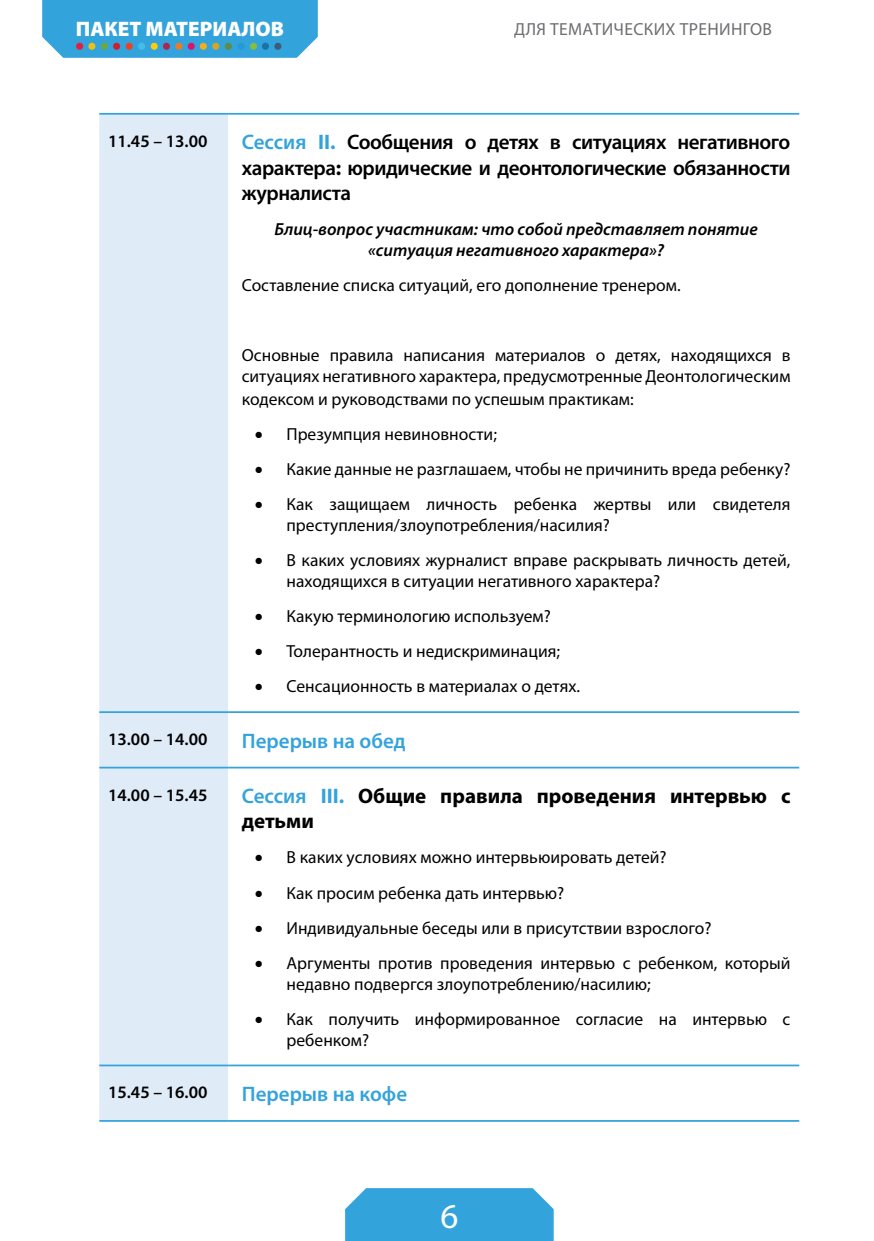
<style>
.page{position:relative;width:874px;height:1241px;background:#fff}
.page>*{position:absolute;margin:0;border:0;box-sizing:border-box;transform-origin:0 0}
.t1{font:35px "Myriad Pro";color:#fff}
.Paragraph_Style_1{font:600 21px/25.2px "Myriad Pro";letter-spacing:-.02em;color:#000;text-align:justify}
.Paragraph_Style_1-2{font:700 21px/25.2px "Myriad Pro";color:#000}
.Paragraph_Style_1-3{font:600 21px "Myriad Pro";color:#33a3dc}
.t2{font:900 21px "Myriad Pro";color:#fff}
.List_Paragraph{font:17.5px/21px "Myriad Pro";color:#000}
.List_Paragraph-2{font:italic 600 17.5px/21px "Myriad Pro";color:#000;text-align:center}
.t3{font:600 17.5px "Myriad Pro";color:#000}
.t4{font:17.5px "Myriad Pro";letter-spacing:.02em;color:#6d6e71}
.s1{color:#33a3dc}
.s2{font-weight:700;color:#33a3dc}
.s3{font-weight:700}
.s4{font-weight:600;color:#33a3dc}
</style>
<div class="page">
<div style="left:42px;top:0;width:275px;height:58px;background:#33a3dc"></div>
<div style="left:345px;top:1188px;width:208px;height:52px;background:#33a3dc"></div>
<div style="left:76px;top:43px;width:7px;height:7px;background:#e51c3c;border-radius:50%"></div>
<div style="left:88px;top:43px;width:7px;height:7px;background:#ebc019;border-radius:50%"></div>
<div style="left:101px;top:43px;width:7px;height:7px;background:#6da742;border-radius:50%"></div>
<div style="left:113px;top:43px;width:7px;height:7px;background:#cc1f31;border-radius:50%"></div>
<div style="left:126px;top:43px;width:7px;height:7px;background:#e94324;border-radius:50%"></div>
<div style="left:138px;top:43px;width:7px;height:7px;background:#45bee7;border-radius:50%"></div>
<div style="left:151px;top:43px;width:7px;height:7px;background:#fbcd0b;border-radius:50%"></div>
<div style="left:163px;top:43px;width:7px;height:7px;background:#ad284d;border-radius:50%"></div>
<div style="left:175px;top:43px;width:7px;height:7px;background:#ee7a22;border-radius:50%"></div>
<div style="left:187px;top:43px;width:8px;height:7px;background:#db1469;border-radius:50%"></div>
<div style="left:200px;top:43px;width:7px;height:7px;background:#f6ac1b;border-radius:50%"></div>
<div style="left:212px;top:43px;width:7px;height:7px;background:#d4a622;border-radius:50%"></div>
<div style="left:225px;top:43px;width:7px;height:7px;background:#5d8c45;border-radius:50%"></div>
<div style="left:237px;top:43px;width:7px;height:7px;background:#249ad6;border-radius:50%"></div>
<div style="left:250px;top:43px;width:7px;height:7px;background:#80bf42;border-radius:50%"></div>
<div style="left:262px;top:43px;width:7px;height:7px;background:#1874a5;border-radius:50%"></div>
<div style="left:274px;top:43px;width:7px;height:7px;background:#3a5d78;border-radius:50%"></div>
<div style="left:99px;top:115px;width:129px;height:1004px;background:#e0ebf8"></div>
<hr style="left:99px;top:113px;width:129px;height:2px;background:#33a3dc">
<hr style="left:228px;top:113px;width:570px;height:2px;background:#33a3dc">
<hr style="left:99px;top:711px;width:129px;height:2px;background:#33a3dc">
<hr style="left:228px;top:711px;width:570px;height:2px;background:#33a3dc">
<hr style="left:99px;top:766px;width:129px;height:2px;background:#33a3dc">
<hr style="left:228px;top:766px;width:570px;height:2px;background:#33a3dc">
<hr style="left:99px;top:1064px;width:129px;height:2px;background:#33a3dc">
<hr style="left:228px;top:1064px;width:570px;height:2px;background:#33a3dc">
<hr style="left:99px;top:1119px;width:129px;height:2px;background:#33a3dc">
<hr style="left:228px;top:1119px;width:570px;height:2px;background:#33a3dc">
<p class="t2" style="left:76px;top:15px;width:210px">ПАКЕТ МАТЕРИАЛОВ</p>
<p class="t4" style="left:514px;top:18px;width:259px">ДЛЯ ТЕМАТИЧЕСКИХ ТРЕНИНГОВ</p>
<p class="t3" style="left:108px;top:130px;width:101px">11.45 – 13.00</p>
<p class="Paragraph_Style_1" style="left:242px;top:129px;width:550px"><span class="s1">Сессия</span> <span class="s2">II.</span> Сообщения о детях в ситуациях негативного характера<span class="s3">:</span> юридические и деонтологические обязанности журналиста</p>
<p class="List_Paragraph-2" style="left:274px;top:218px;width:485px">Блиц-вопрос участникам: что собой представляет понятие «ситуация негативного характера»?</p>
<p class="List_Paragraph" style="left:242px;top:274px;width:440px">Составление списка ситуаций, его дополнение тренером.</p>
<p class="List_Paragraph" style="left:242px;top:344px;width:550px">Основные правила написания материалов о детях, находящихся в ситуациях негативного характера, предусмотренные Деонтологическим</p>
<p class="List_Paragraph" style="left:242px;top:388px;width:393px">кодексом и руководствами по успешым практикам:</p>
<p class="List_Paragraph" style="left:255px;top:423px;width:243px">• Презумпция невиновности;</p>
<p class="List_Paragraph" style="left:255px;top:458px;width:536px">• Какие данные не разглашаем, чтобы не причинить вреда ребенку?</p>
<p class="List_Paragraph" style="left:286px;top:493px;width:505px;text-indent:-32px">• Как защищаем личность ребенка жертвы или свидетеля преступления/злоупотребления/насилия?</p>
<p class="List_Paragraph" style="left:286px;top:549px;width:505px;text-indent:-32px">• В каких условиях журналист вправе раскрывать личность детей, находящихся в ситуации негативного характера?</p>
<p class="List_Paragraph" style="left:255px;top:605px;width:297px">• Какую терминологию используем?</p>
<p class="List_Paragraph" style="left:255px;top:640px;width:306px">• Толерантность и недискриминация;</p>
<p class="List_Paragraph" style="left:255px;top:675px;width:326px">• Сенсационность в материалах о детях.</p>
<p class="t3" style="left:108px;top:728px;width:101px">13.00 – 14.00</p>
<p class="Paragraph_Style_1-3" style="left:242px;top:727px;width:165px">Перерыв на обед</p>
<p class="t3" style="left:108px;top:783px;width:101px">14.00 – 15.45</p>
<p class="Paragraph_Style_1-2" style="left:242px;top:782px;width:550px"><span class="s4">Сессия</span> <span class="s1">III.</span> Общие правила проведения интервью с детьми</p>
<p class="List_Paragraph" style="left:255px;top:846px;width:413px">• В каких условиях можно интервьюировать детей?</p>
<p class="List_Paragraph" style="left:255px;top:881px;width:311px">• Как просим ребенка дать интервью?</p>
<p class="List_Paragraph" style="left:255px;top:916px;width:458px">• Индивидуальные беседы или в присутствии взрослого?</p>
<p class="List_Paragraph" style="left:286px;top:951px;width:505px;text-indent:-32px">• Аргументы против проведения интервью с ребенком, который недавно подвергся злоупотреблению/насилию;</p>
<p class="List_Paragraph" style="left:286px;top:1007px;width:505px;text-indent:-32px">• Как получить информированное согласие на интервью с ребенком?</p>
<p class="t3" style="left:108px;top:1081px;width:101px">15.45 – 16.00</p>
<p class="Paragraph_Style_1-3" style="left:242px;top:1080px;width:167px">Перерыв на кофе</p>
<p class="t1" style="left:440px;top:1194px;width:19px">6</p>
</div>
